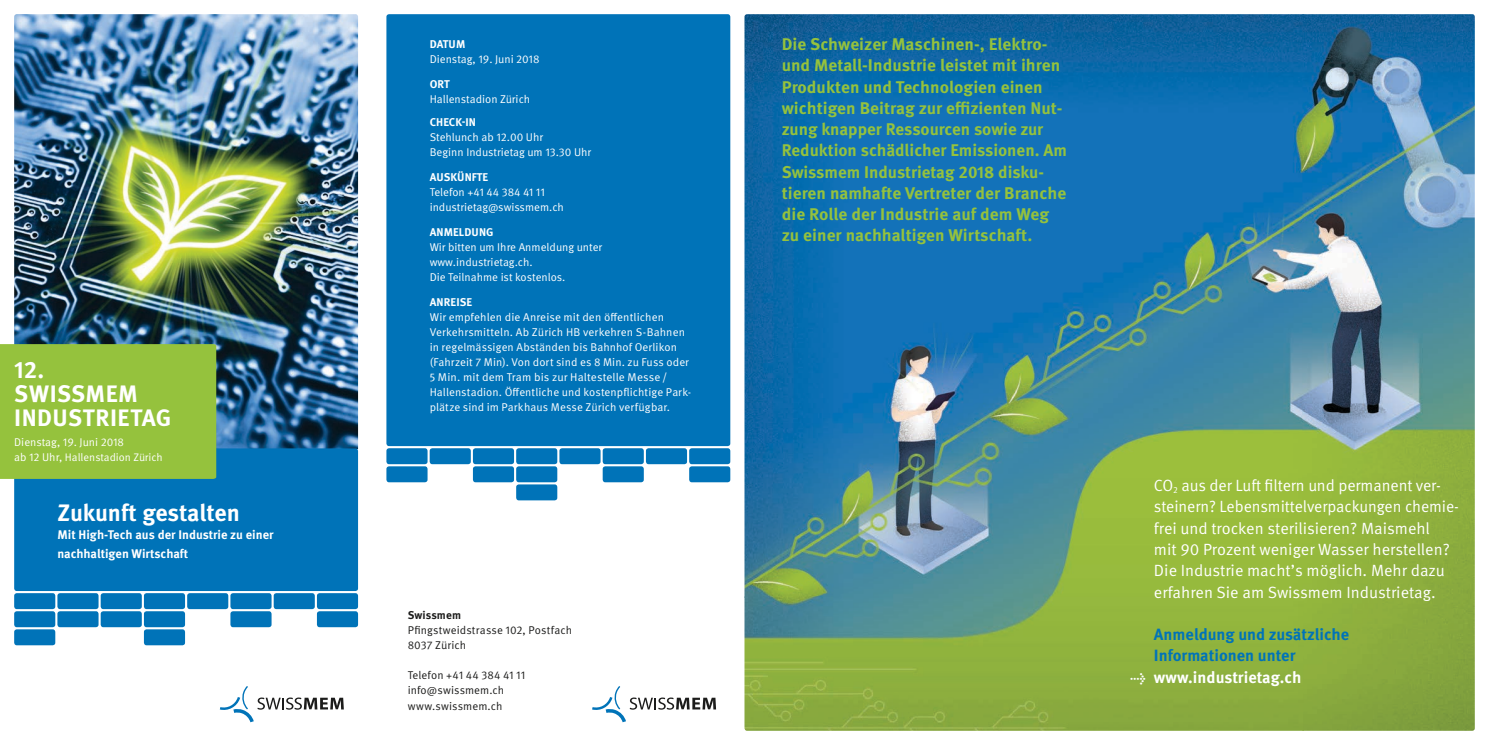
<style>
.page{position:relative;width:1489px;height:745px;background:#fff}
.page>*{position:absolute;margin:0;border:0;box-sizing:border-box;transform-origin:0 0}
.t1{font:700 23.75px/23.8px "Meta OT";letter-spacing:.01em;color:#fff}
.t2{font:700 16.88px/21.2px "Meta OT";letter-spacing:.005em;color:#95c23d}
.t3{font:16.25px/21.2px "Meta OT";letter-spacing:-.005em;color:#fff}
.t4{font:700 16.25px/21.2px "Meta OT";color:#0073b8}
.t5{font:700 16.25px "Meta OT";color:#fff}
.t6{font:700 12.5px/18.8px "Meta OT";color:#fff}
.t7{font:11.25px/15px "Meta OT";color:#fff}
.t8{font:11.25px/15px "Meta OT";letter-spacing:.005em;color:#1c1c1b}
.t9{font:700 11.25px "Meta OT";letter-spacing:.01em;color:#fff}
.t10{font:700 11.25px "Meta OT";letter-spacing:.005em;color:#1c1c1b}
.t11{font:11px "Meta OT";color:#fff}
.s1{font-size:11.25px}
.s2{font-weight:400;font-size:18.75px}
</style>
<div class="page">
<img style="left:744px;top:14px;width:730px;height:716px">
<div style="left:386px;top:14px;width:344px;height:432px;background:#0073b8;border-radius:3px"></div>
<div style="left:386px;top:448px;width:41px;height:16px;background:#0073b8;border-radius:3px"></div>
<div style="left:386px;top:466px;width:41px;height:16px;background:#0073b8;border-radius:3px"></div>
<div style="left:429px;top:448px;width:42px;height:16px;background:#0073b8;border-radius:3px"></div>
<div style="left:473px;top:448px;width:41px;height:16px;background:#0073b8;border-radius:3px"></div>
<div style="left:473px;top:466px;width:41px;height:16px;background:#0073b8;border-radius:3px"></div>
<div style="left:516px;top:448px;width:41px;height:16px;background:#0073b8;border-radius:3px"></div>
<div style="left:516px;top:466px;width:41px;height:16px;background:#0073b8;border-radius:3px"></div>
<div style="left:516px;top:484px;width:41px;height:16px;background:#0073b8;border-radius:3px"></div>
<div style="left:559px;top:448px;width:41px;height:16px;background:#0073b8;border-radius:3px"></div>
<div style="left:602px;top:448px;width:41px;height:16px;background:#0073b8;border-radius:3px"></div>
<div style="left:602px;top:466px;width:41px;height:16px;background:#0073b8;border-radius:3px"></div>
<div style="left:646px;top:448px;width:41px;height:16px;background:#0073b8;border-radius:3px"></div>
<div style="left:689px;top:448px;width:41px;height:16px;background:#0073b8;border-radius:3px"></div>
<div style="left:689px;top:466px;width:41px;height:16px;background:#0073b8;border-radius:3px"></div>
<svg style="left:592px;top:686px;width:124px;height:35px"></svg>
<svg style="left:220px;top:686px;width:124px;height:35px"></svg>
<div style="left:14px;top:592px;width:41px;height:16px;background:#0073b8;border-radius:3px"></div>
<div style="left:14px;top:611px;width:41px;height:15px;background:#0073b8;border-radius:3px"></div>
<div style="left:14px;top:629px;width:41px;height:16px;background:#0073b8;border-radius:3px"></div>
<div style="left:57px;top:592px;width:42px;height:16px;background:#0073b8;border-radius:3px"></div>
<div style="left:57px;top:611px;width:42px;height:15px;background:#0073b8;border-radius:3px"></div>
<div style="left:101px;top:592px;width:41px;height:16px;background:#0073b8;border-radius:3px"></div>
<div style="left:101px;top:611px;width:41px;height:15px;background:#0073b8;border-radius:3px"></div>
<div style="left:144px;top:592px;width:41px;height:16px;background:#0073b8;border-radius:3px"></div>
<div style="left:144px;top:611px;width:41px;height:15px;background:#0073b8;border-radius:3px"></div>
<div style="left:144px;top:629px;width:41px;height:16px;background:#0073b8;border-radius:3px"></div>
<div style="left:230px;top:592px;width:41px;height:16px;background:#0073b8;border-radius:3px"></div>
<div style="left:230px;top:611px;width:41px;height:15px;background:#0073b8;border-radius:3px"></div>
<div style="left:274px;top:592px;width:41px;height:16px;background:#0073b8;border-radius:3px"></div>
<div style="left:317px;top:592px;width:41px;height:16px;background:#0073b8;border-radius:3px"></div>
<div style="left:317px;top:611px;width:41px;height:15px;background:#0073b8;border-radius:3px"></div>
<div style="left:187px;top:592px;width:41px;height:16px;background:#0073b8;border-radius:3px"></div>
<img style="left:14px;top:14px;width:344px;height:435px">
<div style="left:14px;top:448px;width:344px;height:142px;background:#0073b8;border-radius:3px"></div>
<div style="left:0;top:344px;width:216px;height:134px;background:#95c23d"></div>
<h1 class="t1" style="left:14px;top:358px;width:159px">12.<br>SWISSMEM<br>INDUSTRIETAG</h1>
<p class="t7" style="left:14px;top:434px;width:111px">Dienstag, 19. Juni 2018</p>
<p class="t11" style="left:14px;top:450px;width:150px"><span class="s1">ab 12 Uhr,</span> Hallenstadion Zürich</p>
<h1 class="t1" style="left:57px;top:501px;width:184px">Zukunft gestalten</h1>
<p class="t6" style="left:57px;top:525px;width:218px">Mit High-Tech aus der Industrie zu einer nachhaltigen Wirtschaft</p>
<p class="t9" style="left:430px;top:37px;width:37px">DATUM</p>
<p class="t7" style="left:429px;top:52px;width:111px">Dienstag, 19. Juni 2018</p>
<p class="t9" style="left:430px;top:77px;width:22px">ORT</p>
<p class="t7" style="left:429px;top:92px;width:102px">Hallenstadion Zürich</p>
<p class="t9" style="left:430px;top:115px;width:48px">CHECK-IN</p>
<p class="t7" style="left:429px;top:129px;width:163px">Stehlunch ab 12.00 Uhr<br>Beginn Industrietag um 13.30 Uhr</p>
<p class="t9" style="left:430px;top:170px;width:60px">AUSKÜNFTE</p>
<p class="t7" style="left:429px;top:184px;width:136px">Telefon +41 44 384 41 11 industrietag@swissmem.ch</p>
<p class="t9" style="left:430px;top:225px;width:65px">ANMELDUNG</p>
<p class="t7" style="left:429px;top:239px;width:174px">Wir bitten um Ihre Anmeldung unter www.industrietag.ch.<br>Die Teilnahme ist kostenlos.</p>
<p class="t9" style="left:430px;top:295px;width:44px">ANREISE</p>
<p class="t7" style="left:429px;top:309px;width:263px">Wir empfehlen die Anreise mit den öffentlichen Verkehrsmitteln. Ab Zürich HB verkehren S-Bahnen in regelmässigen Abständen bis Bahnhof Oerlikon (Fahrzeit 7 Min). Von dort sind es 8 Min. zu Fuss oder 5 Min. mit dem Tram bis zur Haltestelle Messe / Hallenstadion. Öffentliche und kostenpflichtige Park&shy;plätze sind im Parkhaus Messe Zürich verfügbar.</p>
<p class="t10" style="left:407px;top:608px;width:55px">Swissmem</p>
<p class="t8" style="left:407px;top:623px;width:166px">Pfingstweidstrasse 102, Postfach<br>8037 Zürich</p>
<p class="t8" style="left:407px;top:668px;width:119px">Telefon +41 44 384 41 11 info@swissmem.ch www.swissmem.ch</p>
<p class="t2" style="left:781px;top:34px;width:287px">Die Schweizer Maschinen-, Elektro&shy;und Metall-Industrie leistet mit ihren Produkten und Technologien einen wichtigen Beitrag zur effizienten Nut&shy;zung knapper Ressourcen sowie zur Reduktion schädlicher Emissionen. Am Swissmem Industrietag 2018 disku&shy;tieren namhafte Vertreter der Branche die Rolle der Industrie auf dem Weg zu einer nachhaltigen Wirtschaft.</p>
<p class="t3" style="left:1153px;top:475px;width:306px">CO<sub>2</sub> aus der Luft filtern und permanent ver&shy;steinern? Lebensmittelverpackungen chemie&shy;frei und trocken sterilisieren? Maismehl<br>mit 90 Prozent weniger Wasser herstellen?<br>Die Industrie macht’s möglich. Mehr dazu erfahren Sie am Swissmem Industrietag.</p>
<h3 class="t4" style="left:1153px;top:624px;width:197px">Anmeldung und zusätzliche<br>Informationen unter</h3>
<h3 class="t5" style="left:1129px;top:667px;width:173px"><span class="s2">→</span> www.industrietag.ch</h3>
</div>
